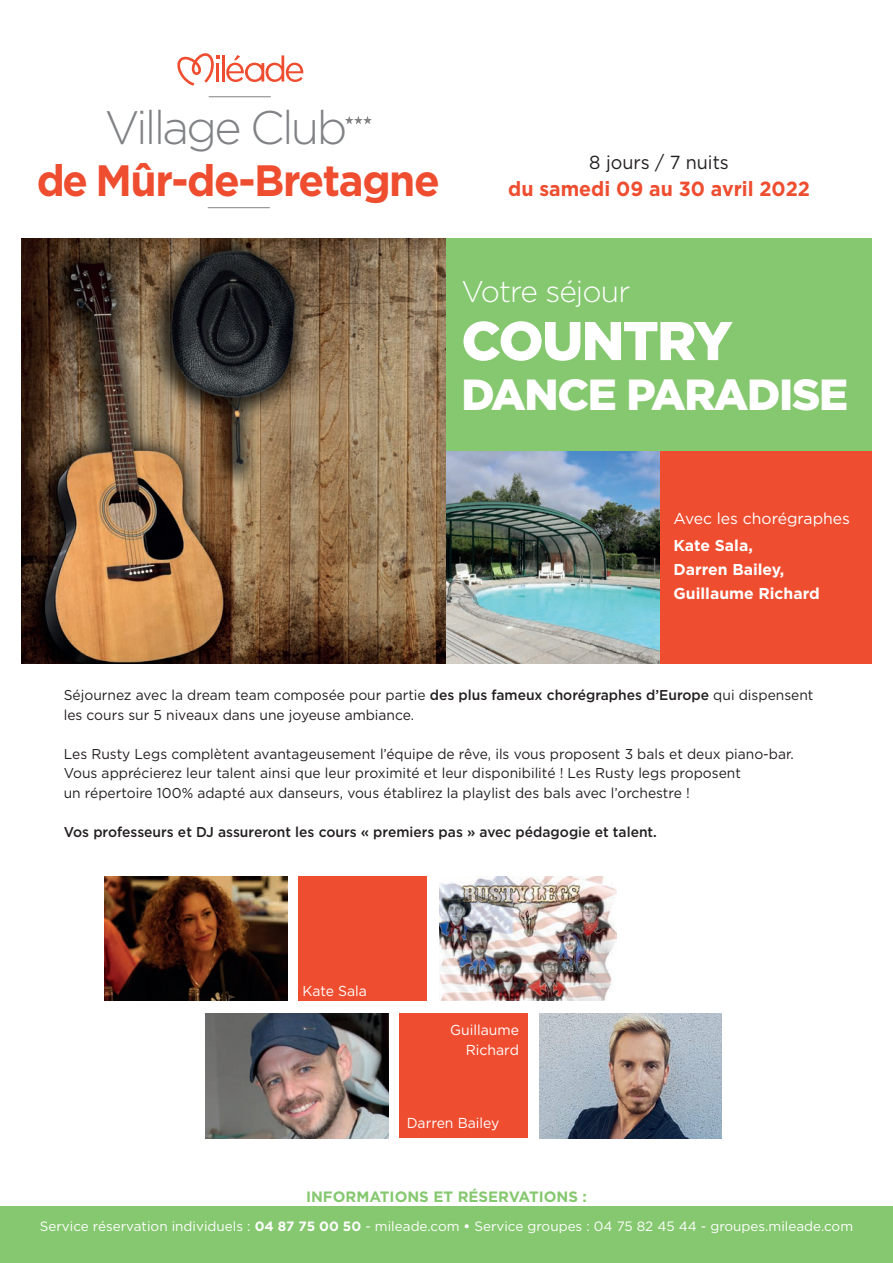
<style>
.page{position:relative;width:893px;height:1263px;background:#fff}
.page>*{position:absolute;margin:0;border:0;box-sizing:border-box;transform-origin:0 0}
.t1{font:900 54.45px "Gotham";letter-spacing:-.03em;color:#fff}
.t2{font:300 46.95px "Gotham";letter-spacing:-.06em;color:#808285}
.t3{font:700 43.8px "Gotham";letter-spacing:-.035em;color:#ef4d2f;scale:.95 1}
.t4{font:900 43.5px "Gotham";letter-spacing:-.03em;color:#fff}
.t5{font:300 30px "Gotham";letter-spacing:-.03em;color:#fff}
.t6{font:700 20.4px "Gotham";color:#ef4d2f;scale:.95 1}
.t7{font:18.9px "Gotham";color:#231f20;scale:.95 1}
.t8{font:700 15.75px/24px "Gotham";color:#fff}
.t9{font:15.75px "Gotham";color:#fff}
.t10{font:700 15px "Gotham";color:#85c86f}
.t11{font:14.4px/19.6px "Gotham";color:#fff;text-align:right}
.t12{font:14.25px/19.5px "Gotham";color:#231f20}
.t13{font:500 14.25px "Gotham";color:#231f20}
.t14{font:13.5px "Gotham";color:#fff}
.s1{font-weight:500}
.s2{font-weight:700}
</style>
<div class="page">
<img style="left:21px;top:238px;width:425px;height:425px">
<div style="left:659px;top:451px;width:213px;height:212px;background:#ef4d2f"></div>
<img style="left:446px;top:451px;width:213px;height:212px">
<div style="left:446px;top:238px;width:426px;height:213px;background:#85c86f"></div>
<img style="left:105px;top:876px;width:182px;height:125px">
<div style="left:298px;top:876px;width:129px;height:125px;background:#ef4d2f"></div>
<div style="left:399px;top:1013px;width:129px;height:125px;background:#ef4d2f"></div>
<img style="left:206px;top:1013px;width:182px;height:125px">
<img style="left:539px;top:1013px;width:183px;height:125px">
<img style="left:439px;top:876px;width:177px;height:125px">
<div style="left:0;top:1206px;width:893px;height:57px;background:#85c86f"></div>
<hr style="left:222px;top:55px;width:3px;height:27px;background:#ef4d2f">
<svg style="left:226px;top:55px;width:77px;height:27px"></svg>
<svg style="left:177px;top:53px;width:42px;height:33px"></svg>
<svg style="left:345px;top:116px;width:27px;height:8px"></svg>
<hr style="left:209px;top:96px;width:62px;height:1px;background:#808285">
<hr style="left:208px;top:207px;width:62px;height:1px;background:#808285">
<h2 class="t2" style="left:105px;top:97px;width:244px">Village Club</h2>
<h3 class="t3" style="left:37px;top:152px;width:426px">de Mûr-de-Bretagne</h3>
<h3 class="t7" style="left:589px;top:150px;width:149px">8 jours / 7 nuits</h3>
<h3 class="t6" style="left:508px;top:175px;width:319px">du samedi 09 au 30 avril 2022</h3>
<h3 class="t5" style="left:461px;top:272px;width:170px">Votre séjour</h3>
<h1 class="t1" style="left:461px;top:303px;width:273px">COUNTRY</h1>
<h3 class="t4" style="left:461px;top:364px;width:388px">DANCE PARADISE</h3>
<p class="t9" style="left:674px;top:509px;width:178px">Avec les chorégraphes</p>
<p class="t8" style="left:674px;top:534px;width:148px">Kate Sala,<br>Darren Bailey,<br>Guillaume Richard</p>
<p class="t12" style="left:64px;top:685px;width:751px">Séjournez avec la dream team composée pour partie <span class="s1">des plus fameux chorégraphes d’Europe</span> qui dispensent les cours sur 5 niveaux dans une joyeuse ambiance.</p>
<p class="t12" style="left:64px;top:744px;width:732px">Les Rusty Legs complètent avantageusement l’équipe de rêve, ils vous proposent 3 bals et deux piano-bar.<br>Vous apprécierez leur talent ainsi que leur proximité et leur disponibilité ! Les Rusty legs proposent<br>un répertoire 100% adapté aux danseurs, vous établirez la playlist des bals avec l’orchestre !</p>
<p class="t13" style="left:64px;top:822px;width:595px">Vos professeurs et DJ assureront les cours « premiers pas » avec pédagogie et talent.</p>
<p class="t11" style="left:302px;top:980px;width:66px">Kate Sala</p>
<p class="t11" style="left:450px;top:1020px;width:70px">Guillaume<br>Richard</p>
<p class="t11" style="left:407px;top:1112px;width:94px">Darren Bailey</p>
<p class="t10" style="left:306px;top:1187px;width:282px">INFORMATIONS ET RÉSERVATIONS :</p>
<p class="t14" style="left:40px;top:1218px;width:815px">Service réservation individuels : <span class="s2">04 87 75 00 50</span> - mileade.com <span class="s2">•</span> Service groupes : 04 75 82 45 44 - groupes.mileade.com</p>
</div>
